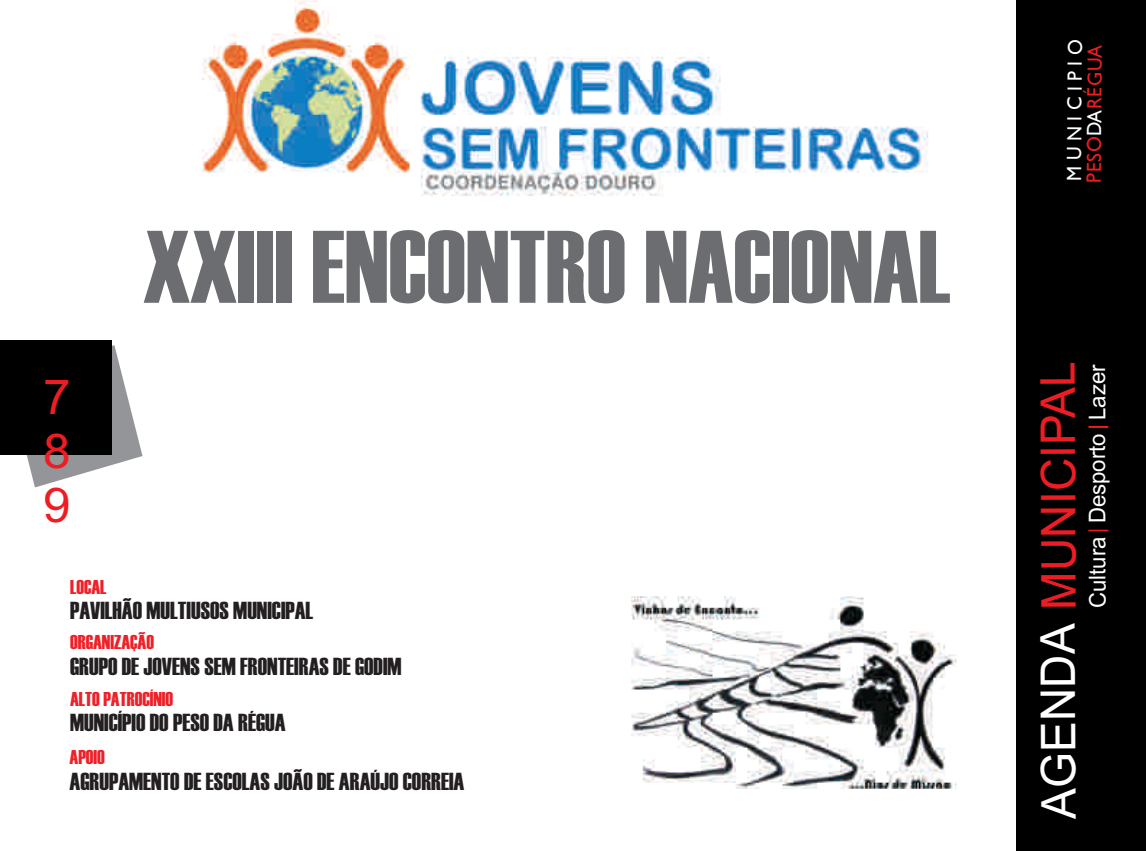
<style>
.page{position:relative;width:1146px;height:851px;background:#fff}
.page>*{position:absolute;margin:0;border:0;box-sizing:border-box;transform-origin:0 0}
.t1{font:102.8px "Haettenschweiler";color:#6c6d70}
.t2{font:48px "Arial";color:#ee1d23;scale:.96 1}
.t3{font:48px/53.6px "Arial";color:#ee1d23;text-align:justify}
.t4{font:24.4px "Haettenschweiler";color:#231f20}
.t5{font:23.2px "Arial";letter-spacing:-.005em;color:#fff;scale:.96 1}
.t6{font:20.8px/20px "Gill Sans";letter-spacing:.04em;color:#fff;scale:.92 1}
.t7{font:20px "Haettenschweiler";color:#ee2028}
.s1{color:#ee1d23}
.s2{color:#fff}
</style>
<div class="page">
<div style="left:1016px;top:0;width:129px;height:850px;background:#000"></div>
<svg style="left:1088px;top:529px;width:20px;height:2px"></svg>
<svg style="left:1088px;top:426px;width:20px;height:2px"></svg>
<img style="left:202px;top:0;width:727px;height:196px">
<svg style="left:26px;top:345px;width:116px;height:142px"></svg>
<div style="left:0;top:340px;width:111px;height:115px;background:#000"></div>
<img style="left:631px;top:596px;width:326px;height:192px">
<h2 class="t3" style="left:43px;top:375px;width:29px">7<br>8<br>9</h2>
<h1 class="t1" style="left:143px;top:231px;width:808px">XXIII ENCONTRO NACIONAL</h1>
<p class="t7" style="left:70px;top:580px;width:38px">LOCAL</p>
<p class="t4" style="left:70px;top:602px;width:245px">PAVILHÃO MULTIUSOS MUNICIPAL</p>
<p class="t7" style="left:70px;top:635px;width:85px">ORGANIZAÇÃO</p>
<p class="t7" style="left:70px;top:692px;width:105px">ALTO PATROCÍNIO</p>
<p class="t4" style="left:70px;top:713px;width:217px">MUNICÍPIO DO PESO DA RÉGUA</p>
<p class="t4" style="left:70px;top:658px;width:333px">GRUPO DE JOVENS SEM FRONTEIRAS DE GODIM</p>
<p class="t7" style="left:70px;top:749px;width:37px">APOIO</p>
<p class="t4" style="left:70px;top:773px;width:396px">AGRUPAMENTO DE ESCOLAS JOÃO DE ARAÚJO CORREIA</p>
<p class="t6" style="left:1066px;top:182px;width:157px;rotate:-90deg">MUNICIPIO<br><span class="s1">PESO</span>DA<span class="s1">RÉGUA</span></p>
<h2 class="t2" style="left:1040px;top:818px;width:477px;rotate:-90deg"><span class="s2">AGENDA</span> MUN CI PI AL</h2>
<p class="t5" style="left:1088px;top:608px;width:256px;rotate:-90deg">Cul ut ra Despor ot Lazer</p>
</div>
